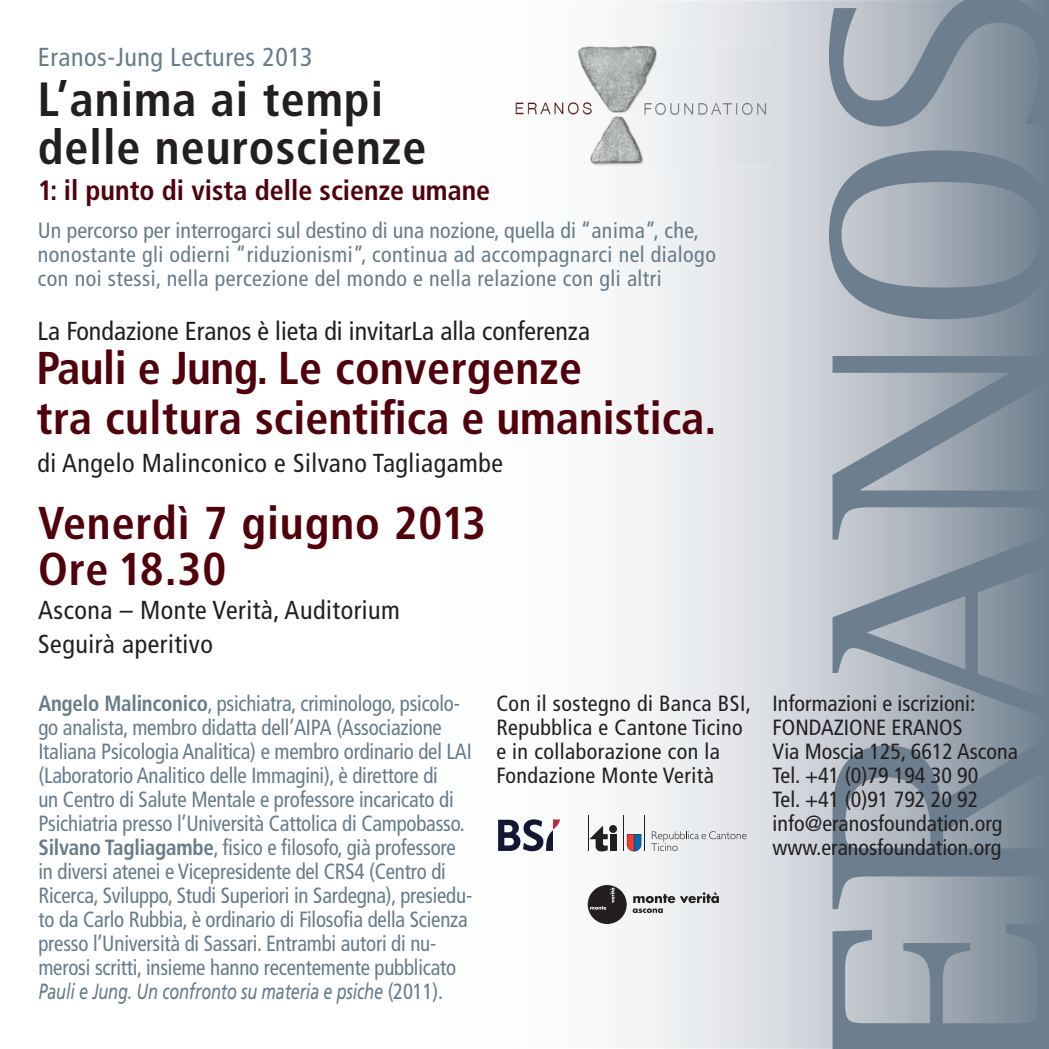
<style>
.page{position:relative;width:1049px;height:1049px;background:#fff}
.page>*{position:absolute;margin:0;border:0;box-sizing:border-box;transform-origin:0 0}
.t1{font:700 condensed 48px/48px "Frutiger LT Std";letter-spacing:.02em;color:#231f20}
.t2{font:700 condensed 46px/50px "Frutiger LT Std";color:#51010c}
.t3{font:700 condensed 46px/46px "Frutiger LT Std";letter-spacing:.02em;color:#51010c}
.t4{font:700 condensed 28px "Frutiger LT Std";color:#51010c}
.t5{font:condensed 26px/34px "Frutiger LT Std";letter-spacing:.02em;color:#231f20}
.t6{font:condensed 26px "Frutiger LT Std";color:#231f20}
.t7{font:condensed 26px "Frutiger LT Std";letter-spacing:.02em;color:#677b8a}
.t8{font:condensed 22px/24px "Frutiger LT Std";letter-spacing:-.01em;color:#677b8a;scale:.95 1}
.t9{font:condensed 22px/24px "Frutiger LT Std";letter-spacing:.02em;color:#677b8a}
.t10{font:condensed 22px/24px "Frutiger LT Std";color:#231f20}
.t11{font:condensed 22px/24px "Frutiger LT Std";letter-spacing:.02em;color:#231f20}
.s1{font-weight:700}
.s2{font-style:italic;font-stretch:normal}
</style>
<div class="page">
<svg style="left:529px;top:1px;width:519px;height:1048px"></svg>
<svg style="left:832px;top:923px;width:216px;height:126px;background:#8c99a5"></svg>
<svg style="left:832px;top:736px;width:216px;height:173px;background:#8c99a5"></svg>
<svg style="left:832px;top:356px;width:216px;height:364px;background:#8f9ba7"></svg>
<svg style="left:829px;top:150px;width:219px;height:169px;background:#8d9aa5"></svg>
<svg style="left:829px;top:1px;width:219px;height:125px;background:#8e9ba6"></svg>
<img style="left:515px;top:45px;width:254px;height:122px">
<svg style="left:498px;top:819px;width:62px;height:32px"></svg>
<svg style="left:633px;top:892px;width:86px;height:21px"></svg>
<div style="left:588px;top:885px;width:39px;height:39px;background:#231f20;border-radius:50%"></div>
<svg style="left:590px;top:888px;width:24px;height:22px"></svg>
<svg style="left:651px;top:831px;width:95px;height:20px;background:#d6d7da"></svg>
<div style="left:609px;top:834px;width:7px;height:17px;background:#231f20"></div>
<div style="left:609px;top:825px;width:8px;height:8px;background:#231f20;border-radius:50%"></div>
<svg style="left:590px;top:826px;width:18px;height:25px"></svg>
<hr style="left:588px;top:816px;width:1px;height:35px;background:#231f20">
<hr style="left:644px;top:816px;width:1px;height:35px;background:#231f20">
<hr style="left:623px;top:816px;width:1px;height:35px;background:#231f20">
<svg style="left:627px;top:834px;width:14px;height:17px"></svg>
<p class="t7" style="left:38px;top:42px;width:276px">Eranos-Jung Lectures 2013</p>
<h1 class="t1" style="left:38px;top:75px;width:390px">L’anima ai tempi delle neuroscienze</h1>
<p class="t4" style="left:38px;top:173px;width:454px">1: il punto di vista delle scienze umane</p>
<p class="t9" style="left:38px;top:218px;width:679px">Un percorso per interrogarci sul destino di una nozione, quella di “anima”, che, nonostante gli odierni “riduzionismi”, continua ad accompagnarci nel dialogo con noi stessi, nella percezione del mondo e nella relazione con gli altri</p>
<p class="t6" style="left:37px;top:316px;width:554px">La Fondazione Eranos è lieta di invitarLa alla conferenza</p>
<h2 class="t2" style="left:36px;top:343px;width:681px">Pauli e Jung. Le convergenze<br>tra cultura scientifica e umanistica.</h2>
<p class="t5" style="left:37px;top:446px;width:467px">di Angelo Malinconico e Silvano Tagliagambe</p>
<h2 class="t3" style="left:38px;top:500px;width:449px">Venerdì 7 giugno 2013<br>Ore 18.30</h2>
<p class="t5" style="left:38px;top:593px;width:363px">Ascona – Monte Verità, Auditorium<br>Seguirà aperitivo</p>
<p class="t8" style="left:38px;top:691px;width:458px"><span class="s1">Angelo Malinconico</span>, psichiatra, criminologo, psicolo&shy;go analista, membro didatta dell’AIPA (Associazione Italiana Psicologia Analitica) e membro ordinario del LAI (Laboratorio Analitico delle Immagini), è direttore di<br>un Centro di Salute Mentale e professore incaricato di Psichiatria presso l’Università Cattolica di Campobasso.<br><span class="s1">Silvano Tagliagambe</span>, fisico e filosofo, già professore in diversi atenei e Vicepresidente del CRS4 (Centro di Ricerca, Sviluppo, Studi Superiori in Sardegna), presiedu&shy;to da Carlo Rubbia, è ordinario di Filosofia della Scienza presso l’Università di Sassari. Entrambi autori di nu&shy;merosi scritti, insieme hanno recentemente pubblicato <span class="s2">Pauli e Jung. Un confronto su materia e psiche</span> (2011).</p>
<p class="t11" style="left:496px;top:691px;width:256px">Con il sostegno di Banca BSI,<br>Repubblica e Cantone Ticino e in collaborazione con la<br>Fondazione Monte Verità</p>
<p class="t10" style="left:772px;top:691px;width:247px">Informazioni e iscrizioni:<br>FONDAZIONE ERANOS<br>Via Moscia 125, 6612 Ascona<br>Tel. +41 (0)79 194 30 90<br>Tel. +41 (0)91 792 20 92 info@eranosfoundation.org www.eranosfoundation.org</p>
</div>
